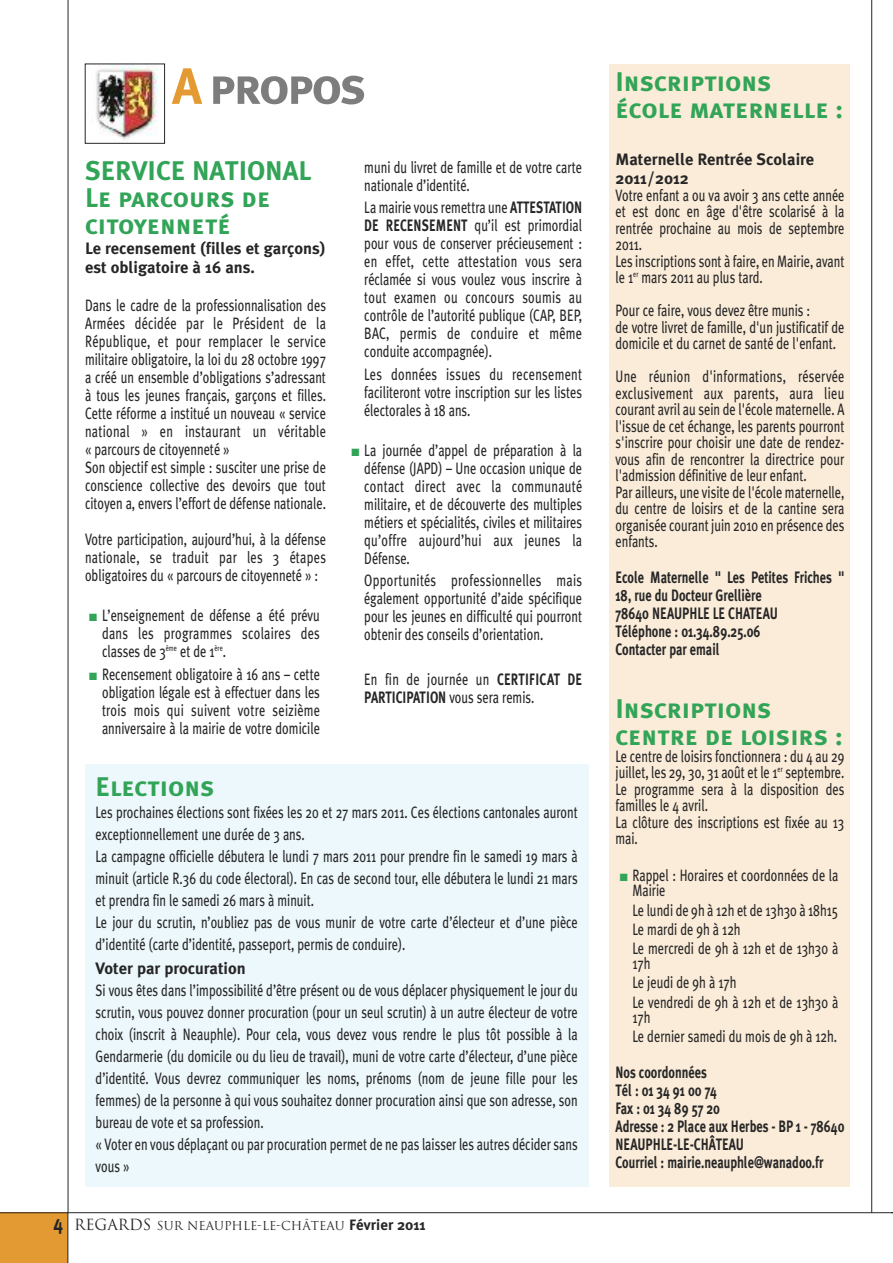
<style>
.page{position:relative;width:893px;height:1263px;background:#fff}
.page>*{position:absolute;margin:0;border:0;box-sizing:border-box;transform-origin:0 0}
.t1{font:51px "Meta Plus Bold Caps";letter-spacing:-.055em;color:#7d7d7d}
.t2{font:27px/27px "Meta Plus Bold Caps";color:#32a457}
.t3{font:16.5px/18px "Meta Plus";color:#272627;scale:.75 1}
.t4{font:700 16.5px/18px "Meta Plus";color:#272627;scale:.75 1}
.t5{font:700 16.5px/19.5px "Meta Plus";color:#272627}
.t6{font:12px "Trajan";color:#272627}
.s1{color:#e39a33}
.s2{color:#32a457}
.s3{font-weight:700}
.s4{font-family:"Meta Plus";font-weight:700;font-size:21px}
.s5{font-size:15px}
.s6{font-family:"Meta Plus";font-weight:700;font-size:15px}
</style>
<div class="page">
<div style="left:0;top:1212px;width:68px;height:51px;background:#e39a33"></div>
<hr style="left:68px;top:1212px;width:825px;height:1px;background:#272627">
<hr style="left:68px;top:0;width:1px;height:1213px;background:#272627">
<hr style="left:871px;top:0;width:1px;height:1213px;background:#272627">
<img style="left:96px;top:66px;width:63px;height:74px">
<div style="left:85px;top:764px;width:503px;height:422px;background:#edf8fc"></div>
<div style="left:609px;top:64px;width:241px;height:1122px;background:#faecd8"></div>
<h1 class="t1" style="left:172px;top:56px;width:196px"><span class="s1">A</span> propos</h1>
<h2 class="t2" style="left:85px;top:158px;width:228px">SERVICE NATIONAL<br>Le parcours de citoyenneté</h2>
<p class="t5" style="left:85px;top:238px;width:242px">Le recensement (filles et garçons) est obligatoire à 16 ans.</p>
<p class="t3" style="left:85px;top:296px;width:323px">Dans le cadre de la professionnalisation des Armées décidée par le Président de la République, et pour remplacer le service militaire obligatoire, la loi du 28 octobre 1997 a créé un ensemble d’obligations s’adressant à tous les jeunes français, garçons et filles.<br>Cette réforme a institué un nouveau « service national » en instaurant un véritable « parcours de citoyenneté »<br>Son objectif est simple : susciter une prise de conscience collective des devoirs que tout citoyen a, envers l’effort de défense nationale.</p>
<p class="t3" style="left:85px;top:530px;width:323px;text-align:justify">Votre participation, aujourd’hui, à la défense nationale, se traduit par les 3 étapes obligatoires du « parcours de citoyenneté » :</p>
<p class="t3" style="left:102px;top:606px;width:292px;text-align:justify;text-indent:-13px"><span class="s2">■</span> L’enseignement de défense a été prévu dans les programmes scolaires des classes de 3<sup>ème</sup> et de 1<sup>ère</sup>.</p>
<p class="t3" style="left:102px;top:665px;width:292px;text-align:justify;text-indent:-13px"><span class="s2">■</span> Recensement obligatoire à 16 ans – cette obligation légale est à effectuer dans les trois mois qui suivent votre seizième anniversaire à la mairie de votre domicile</p>
<p class="t3" style="left:364px;top:158px;width:292px">muni du livret de famille et de votre carte nationale d’identité.</p>
<p class="t3" style="left:364px;top:199px;width:292px;text-align:justify">La mairie vous remettra une <span class="s3">ATTESTATION DE RECENSEMENT</span> qu’il est primordial pour vous de conserver précieusement : en effet, cette attestation vous sera réclamée si vous voulez vous inscrire à tout examen ou concours soumis au contrôle de l’autorité publique (CAP, BEP, BAC, permis de conduire et même conduite accompagnée).</p>
<p class="t3" style="left:364px;top:365px;width:292px;text-align:justify">Les données issues du recensement faciliteront votre inscription sur les listes électorales à 18 ans.</p>
<p class="t3" style="left:364px;top:441px;width:292px;text-align:justify;text-indent:-13px"><span class="s2">■</span> La journée d’appel de préparation à la défense (JAPD) – Une occasion unique de contact direct avec la communauté militaire, et de découverte des multiples métiers et spécialités, civiles et militaires qu’offre aujourd’hui aux jeunes la Défense.</p>
<p class="t3" style="left:364px;top:571px;width:292px;text-align:justify">Opportunités professionnelles mais également opportunité d’aide spécifique pour les jeunes en difficulté qui pourront obtenir des conseils d’orientation.</p>
<p class="t3" style="left:364px;top:670px;width:292px">En fin de journée un <span class="s3">CERTIFICAT DE<br>PARTICIPATION</span> vous sera remis.</p>
<h2 class="t2" style="left:96px;top:773px;width:121px">Elections</h2>
<p class="t3" style="left:96px;top:801px;width:644px;line-height:22px">Les prochaines élections sont fixées les 20 et 27 mars 2011. Ces élections cantonales auront exceptionnellement une durée de 3 ans.<br>La campagne officielle débutera le lundi 7 mars 2011 pour prendre fin le samedi 19 mars à minuit (article R.36 du code électoral). En cas de second tour, elle débutera le lundi 21 mars et prendra fin le samedi 26 mars à minuit.<br>Le jour du scrutin, n’oubliez pas de vous munir de votre carte d’électeur et d’une pièce d’identité (carte d’identité, passeport, permis de conduire).</p>
<p class="t5" style="left:96px;top:958px;width:152px">Voter par procuration</p>
<p class="t3" style="left:96px;top:979px;width:644px;line-height:22px">Si vous êtes dans l’impossibilité d’être présent ou de vous déplacer physiquement le jour du scrutin, vous pouvez donner procuration (pour un seul scrutin) à un autre électeur de votre choix (inscrit à Neauphle). Pour cela, vous devez vous rendre le plus tôt possible à la Gendarmerie (du domicile ou du lieu de travail), muni de votre carte d’électeur, d’une pièce d’identité. Vous devrez communiquer les noms, prénoms (nom de jeune fille pour les femmes) de la personne à qui vous souhaitez donner procuration ainsi que son adresse, son bureau de vote et sa profession.<br>« Voter en vous déplaçant ou par procuration permet de ne pas laisser les autres décider sans vous »</p>
<p class="t6" style="left:53px;top:1219px;width:374px"><span class="s4">4</span> <span class="s5">REGARDS</span> SUR NEAUPHLE-LE-CHÂTEAU <span class="s6">Février 2011</span></p>
<h2 class="t2" style="left:615px;top:68px;width:230px">Inscriptions école maternelle :</h2>
<p class="t5" style="left:615px;top:149px;width:200px">Maternelle Rentrée Scolaire<br>2011/2012</p>
<p class="t3" style="left:615px;top:187px;width:307px;line-height:16.5px">Votre enfant a ou va avoir 3 ans cette année et est donc en âge d'être scolarisé à la rentrée prochaine au mois de septembre 2011.<br>Les inscriptions sont à faire, en Mairie, avant le 1<sup>er</sup> mars 2011 au plus tard.</p>
<p class="t3" style="left:615px;top:302px;width:307px;line-height:16.5px">Pour ce faire, vous devez être munis :<br>de votre livret de famille, d'un justificatif de domicile et du carnet de santé de l'enfant.</p>
<p class="t3" style="left:615px;top:368px;width:307px;line-height:16.5px">Une réunion d'informations, réservée exclusivement aux parents, aura lieu courant avril au sein de l'école maternelle. A l'issue de cet échange, les parents pourront s'inscrire pour choisir une date de rendez&shy;vous afin de rencontrer la directrice pour l'admission définitive de leur enfant.<br>Par ailleurs, une visite de l'école maternelle, du centre de loisirs et de la cantine sera organisée courant juin 2010 en présence des enfants.</p>
<p class="t4" style="left:615px;top:568px;width:307px">Ecole Maternelle " Les Petites Friches "<br>18, rue du Docteur Grellière<br>78640 NEAUPHLE LE CHATEAU<br>Téléphone : 01.34.89.25.06<br>Contacter par email</p>
<h2 class="t2" style="left:615px;top:695px;width:229px">Inscriptions centre de loisirs :</h2>
<p class="t3" style="left:615px;top:748px;width:307px;line-height:16.5px">Le centre de loisirs fonctionnera : du 4 au 29 juillet, les 29, 30, 31 août et le 1<sup>er</sup> septembre.<br>Le programme sera à la disposition des familles le 4 avril.<br>La clôture des inscriptions est fixée au 13 mai.</p>
<p class="t3" style="left:632px;top:868px;width:276px;line-height:15px;text-indent:-13px"><span class="s2">■</span> Rappel : Horaires et coordonnées de la<br>Mairie</p>
<p class="t3" style="left:632px;top:900px;width:276px;line-height:19.2px">Le lundi de 9h à 12h et de 13h30 à 18h15<br>Le mardi de 9h à 12h<br>Le mercredi de 9h à 12h et de 13h30 à</p>
<p class="t3" style="left:632px;top:954px;width:276px;line-height:19.2px">17h<br>Le jeudi de 9h à 17h<br>Le vendredi de 9h à 12h et de 13h30 à</p>
<p class="t3" style="left:632px;top:1007px;width:274px;line-height:19.2px">17h<br>Le dernier samedi du mois de 9h à 12h.</p>
<p class="t4" style="left:615px;top:1063px;width:307px">Nos coordonnées<br>Tél : 01 34 91 00 74<br>Fax : 01 34 89 57 20<br>Adresse : 2 Place aux Herbes - BP 1 - 78640<br>NEAUPHLE-LE-CHÂTEAU<br>Courriel : mairie.neauphle@wanadoo.fr</p>
</div>
